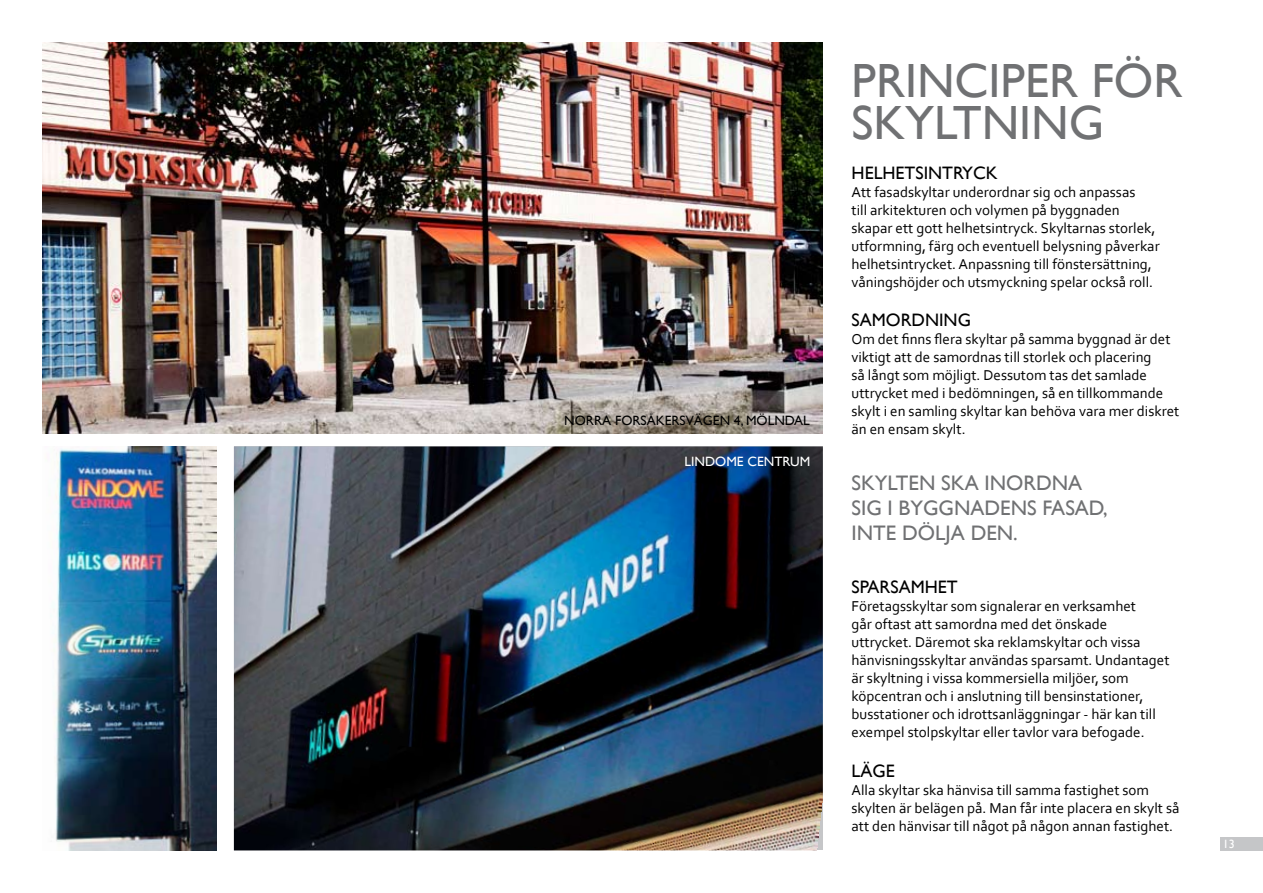
<style>
.page{position:relative;width:1263px;height:893px;background:#fff}
.page>*{position:absolute;margin:0;border:0;box-sizing:border-box;transform-origin:0 0}
.t1{font:48px/42px "Gill Sans";color:#707173}
.t2{font:21px/25.2px "Gill Sans";color:#707173}
.t3{font:18px "Gill Sans";color:#000}
.t4{font:15px/18px "Corbel";color:#000}
.t5{font:13.5px "Gill Sans";color:#000}
.t6{font:13.5px "Gill Sans";color:#fff}
.t7{font:12px "Gill Sans";color:#fff}
</style>
<div class="page">
<div style="left:1220px;top:837px;width:43px;height:13px;background:#c5c6c8"></div>
<img style="left:234px;top:446px;width:589px;height:404px">
<img style="left:54px;top:446px;width:163px;height:404px">
<img style="left:43px;top:43px;width:780px;height:391px">
<p class="t5" style="left:564px;top:413px;width:247px">NORRA FORSÅKERSVÄGEN 4, MÖLNDAL</p>
<p class="t6" style="left:685px;top:454px;width:125px">LINDOME CENTRUM</p>
<h1 class="t1" style="left:851px;top:61px;width:332px">PRINCIPER FÖR<br>SKYLTNING</h1>
<p class="t3" style="left:851px;top:162px;width:148px">HELHETSINTRYCK</p>
<p class="t4" style="left:851px;top:182px;width:310px">Att fasadskyltar underordnar sig och anpassas<br>till arkitekturen och volymen på byggnaden skapar ett gott helhetsintryck. Skyltarnas storlek, utformning, färg och eventuell belysning påverkar helhetsintrycket. Anpassning till fönstersättning, våningshöjder och utsmyckning spelar också roll.</p>
<p class="t3" style="left:851px;top:310px;width:121px">SAMORDNING</p>
<p class="t4" style="left:851px;top:330px;width:329px">Om det finns flera skyltar på samma byggnad är det viktigt att de samordnas till storlek och placering<br>så långt som möjligt. Dessutom tas det samlade uttrycket med i bedömningen, så en tillkommande skylt i en samling skyltar kan behöva vara mer diskret än en ensam skylt.</p>
<h2 class="t2" style="left:851px;top:470px;width:258px">SKYLTEN SKA INORDNA<br>SIG I BYGGNADENS FASAD,<br>INTE DÖLJA DEN.</h2>
<p class="t3" style="left:851px;top:576px;width:108px">SPARSAMHET</p>
<p class="t4" style="left:851px;top:596px;width:319px">Företagsskyltar som signalerar en verksamhet<br>går oftast att samordna med det önskade uttrycket. Däremot ska reklamskyltar och vissa hänvisningsskyltar användas sparsamt. Undantaget är skyltning i vissa kommersiella miljöer, som köpcentran och i anslutning till bensinstationer, busstationer och idrottsanläggningar - här kan till exempel stolpskyltar eller tavlor vara befogade.</p>
<p class="t3" style="left:851px;top:760px;width:43px">LÄGE</p>
<p class="t4" style="left:851px;top:780px;width:329px">Alla skyltar ska hänvisa till samma fastighet som skylten är belägen på. Man får inte placera en skylt så att den hänvisar till något på någon annan fastighet.</p>
<p class="t7" style="left:1223px;top:837px;width:13px">13</p>
</div>
